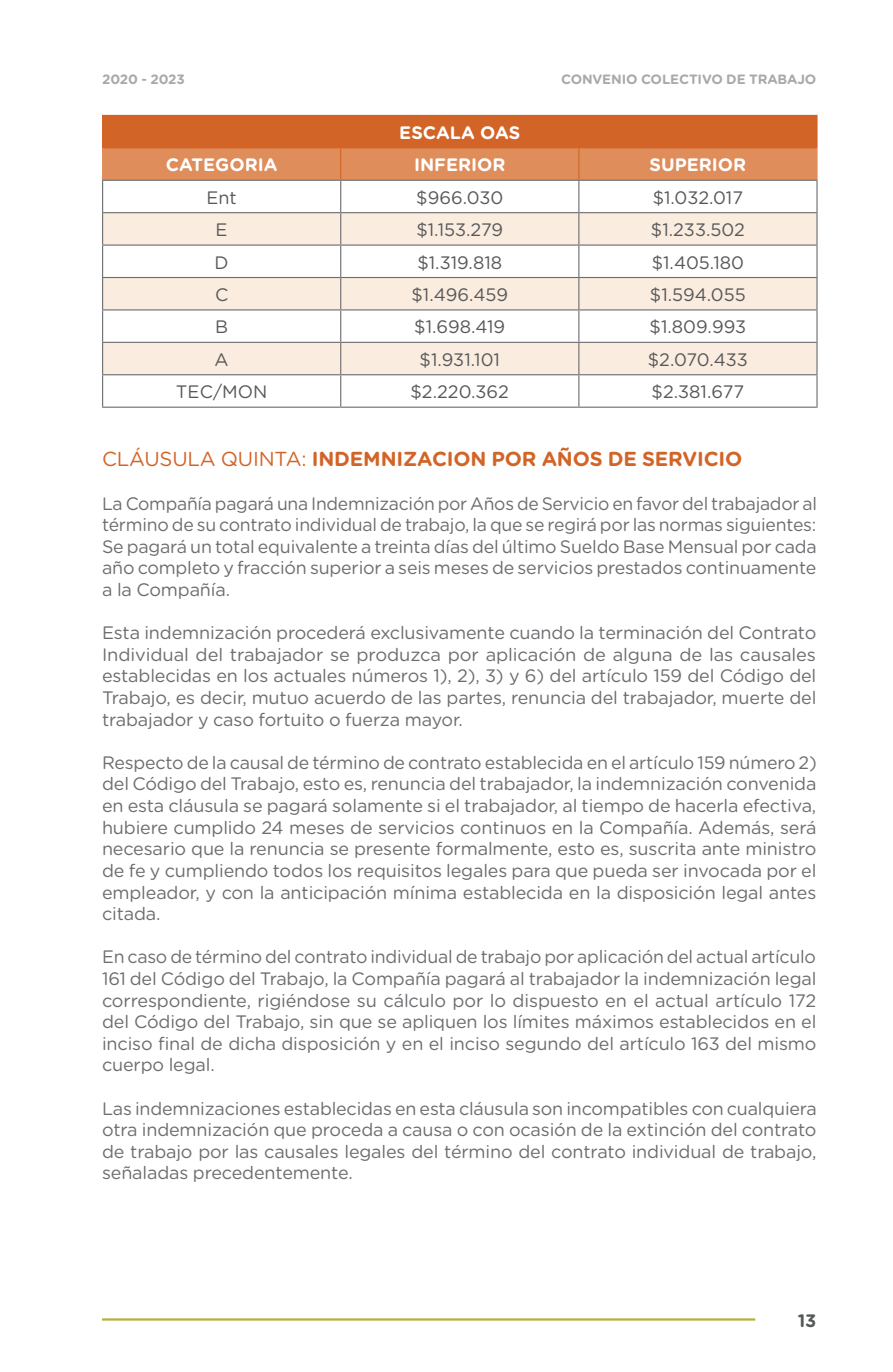
<style>
.page{position:relative;width:893px;height:1372px;background:#fff}
.page>*{position:absolute;margin:0;border:0;box-sizing:border-box;transform-origin:0 0}
.t1{font:700 20.25px "Gotham Rounded";letter-spacing:-.01em;color:#d36427}
.t2{font:18px/21.6px "Gotham Rounded";letter-spacing:-.01em;color:#6c6d70;text-align:justify}
.t3{font:18px "Gotham Rounded";color:#57585a}
.t4{font:700 18px "Gotham Rounded";color:#fff}
.t5{font:700 18px "Gotham Rounded";color:#57585a}
.t6{font:700 13.5px "Gotham Rounded";letter-spacing:-.01em;color:#a8a9ad}
.s1{font-weight:400}
</style>
<div class="page">
<hr style="left:102px;top:1318px;width:653px;height:2px;background:#b3b13d">
<div style="left:103px;top:115px;width:714px;height:33px;background:#d36427"></div>
<div style="left:103px;top:148px;width:713px;height:32px;background:#df8d5a"></div>
<svg style="left:103px;top:213px;width:713px;height:161px;fill:#faecdf"></svg>
<hr style="left:102px;top:115px;width:239px;height:1px;background:#d36427">
<hr style="left:102px;top:116px;width:1px;height:31px;background:#d36427">
<hr style="left:579px;top:115px;width:239px;height:1px;background:#d36427">
<hr style="left:816px;top:116px;width:2px;height:31px;background:#d36427">
<hr style="left:102px;top:147px;width:239px;height:1px;background:#d36427">
<hr style="left:340px;top:148px;width:1px;height:32px;background:#d36427">
<hr style="left:579px;top:147px;width:239px;height:1px;background:#d36427">
<hr style="left:578px;top:148px;width:1px;height:32px;background:#d36427">
<hr style="left:102px;top:148px;width:1px;height:32px;background:#df8d5a">
<hr style="left:816px;top:148px;width:2px;height:32px;background:#df8d5a">
<hr style="left:102px;top:180px;width:239px;height:1px;background:#6c6d70">
<hr style="left:102px;top:181px;width:1px;height:31px;background:#6c6d70">
<hr style="left:341px;top:180px;width:238px;height:1px;background:#6c6d70">
<hr style="left:340px;top:181px;width:1px;height:31px;background:#6c6d70">
<hr style="left:579px;top:180px;width:239px;height:1px;background:#6c6d70">
<hr style="left:578px;top:181px;width:1px;height:31px;background:#6c6d70">
<hr style="left:816px;top:181px;width:2px;height:31px;background:#6c6d70">
<hr style="left:102px;top:212px;width:239px;height:1px;background:#6c6d70">
<hr style="left:102px;top:213px;width:1px;height:31px;background:#6c6d70">
<hr style="left:341px;top:212px;width:238px;height:1px;background:#6c6d70">
<hr style="left:340px;top:213px;width:1px;height:31px;background:#6c6d70">
<hr style="left:579px;top:212px;width:239px;height:1px;background:#6c6d70">
<hr style="left:578px;top:213px;width:1px;height:31px;background:#6c6d70">
<hr style="left:816px;top:213px;width:2px;height:31px;background:#6c6d70">
<hr style="left:102px;top:244px;width:239px;height:2px;background:#6c6d70">
<hr style="left:102px;top:246px;width:1px;height:31px;background:#6c6d70">
<hr style="left:341px;top:244px;width:238px;height:2px;background:#6c6d70">
<hr style="left:340px;top:246px;width:1px;height:31px;background:#6c6d70">
<hr style="left:579px;top:244px;width:239px;height:2px;background:#6c6d70">
<hr style="left:578px;top:246px;width:1px;height:31px;background:#6c6d70">
<hr style="left:816px;top:246px;width:2px;height:31px;background:#6c6d70">
<hr style="left:102px;top:277px;width:239px;height:1px;background:#6c6d70">
<hr style="left:102px;top:278px;width:1px;height:31px;background:#6c6d70">
<hr style="left:341px;top:277px;width:238px;height:1px;background:#6c6d70">
<hr style="left:340px;top:278px;width:1px;height:31px;background:#6c6d70">
<hr style="left:579px;top:277px;width:239px;height:1px;background:#6c6d70">
<hr style="left:578px;top:278px;width:1px;height:31px;background:#6c6d70">
<hr style="left:816px;top:278px;width:2px;height:31px;background:#6c6d70">
<hr style="left:102px;top:309px;width:239px;height:1px;background:#6c6d70">
<hr style="left:102px;top:310px;width:1px;height:32px;background:#6c6d70">
<hr style="left:341px;top:309px;width:238px;height:1px;background:#6c6d70">
<hr style="left:340px;top:310px;width:1px;height:32px;background:#6c6d70">
<hr style="left:579px;top:309px;width:239px;height:1px;background:#6c6d70">
<hr style="left:578px;top:310px;width:1px;height:32px;background:#6c6d70">
<hr style="left:816px;top:310px;width:2px;height:32px;background:#6c6d70">
<hr style="left:102px;top:342px;width:239px;height:1px;background:#6c6d70">
<hr style="left:102px;top:343px;width:1px;height:31px;background:#6c6d70">
<hr style="left:341px;top:342px;width:238px;height:1px;background:#6c6d70">
<hr style="left:340px;top:343px;width:1px;height:31px;background:#6c6d70">
<hr style="left:579px;top:342px;width:239px;height:1px;background:#6c6d70">
<hr style="left:578px;top:343px;width:1px;height:31px;background:#6c6d70">
<hr style="left:816px;top:343px;width:2px;height:31px;background:#6c6d70">
<hr style="left:102px;top:374px;width:239px;height:1px;background:#6c6d70">
<hr style="left:102px;top:375px;width:1px;height:31px;background:#6c6d70">
<hr style="left:341px;top:374px;width:238px;height:1px;background:#6c6d70">
<hr style="left:340px;top:375px;width:1px;height:31px;background:#6c6d70">
<hr style="left:579px;top:374px;width:239px;height:1px;background:#6c6d70">
<hr style="left:578px;top:375px;width:1px;height:31px;background:#6c6d70">
<hr style="left:816px;top:375px;width:2px;height:31px;background:#6c6d70">
<hr style="left:102px;top:406px;width:239px;height:2px;background:#6c6d70">
<hr style="left:341px;top:406px;width:238px;height:2px;background:#6c6d70">
<hr style="left:579px;top:406px;width:239px;height:2px;background:#6c6d70">
<p class="t6" style="left:102px;top:69px;width:84px">2020 - 2023</p>
<p class="t6" style="left:561px;top:69px;width:257px">CONVENIO COLECTIVO DE TRABAJO</p>
<p class="t4" style="left:399px;top:119px;width:123px">ESCALA OAS</p>
<p class="t4" style="left:166px;top:152px;width:113px">CATEGORIA</p>
<p class="t4" style="left:414px;top:152px;width:93px">INFERIOR</p>
<p class="t4" style="left:650px;top:152px;width:98px">SUPERIOR</p>
<p class="t3" style="left:206px;top:185px;width:32px">Ent</p>
<p class="t3" style="left:416px;top:185px;width:89px">$966.030</p>
<p class="t3" style="left:653px;top:185px;width:92px">$1.032.017</p>
<p class="t3" style="left:216px;top:217px;width:14px">E</p>
<p class="t3" style="left:416px;top:217px;width:88px">$1.153.279</p>
<p class="t3" style="left:651px;top:217px;width:96px">$1.233.502</p>
<p class="t3" style="left:215px;top:250px;width:16px">D</p>
<p class="t3" style="left:417px;top:250px;width:86px">$1.319.818</p>
<p class="t3" style="left:652px;top:250px;width:94px">$1.405.180</p>
<p class="t3" style="left:215px;top:282px;width:15px">C</p>
<p class="t3" style="left:411px;top:282px;width:98px">$1.496.459</p>
<p class="t3" style="left:650px;top:282px;width:97px">$1.594.055</p>
<p class="t3" style="left:215px;top:314px;width:14px">B</p>
<p class="t3" style="left:414px;top:314px;width:92px">$1.698.419</p>
<p class="t3" style="left:650px;top:314px;width:98px">$1.809.993</p>
<p class="t3" style="left:215px;top:347px;width:16px">A</p>
<p class="t3" style="left:420px;top:347px;width:82px">$1.931.101</p>
<p class="t3" style="left:648px;top:347px;width:102px">$2.070.433</p>
<p class="t3" style="left:176px;top:379px;width:93px">TEC/MON</p>
<p class="t3" style="left:410px;top:379px;width:100px">$2.220.362</p>
<p class="t3" style="left:652px;top:379px;width:94px">$2.381.677</p>
<p class="t1" style="left:102px;top:444px;width:642px"><span class="s1">CLÁUSULA QUINTA:</span> INDEMNIZACION POR AÑOS DE SERVICIO</p>
<p class="t2" style="left:102px;top:491px;width:716px">La Compañía pagará una Indemnización por Años de Servicio en favor del trabajador al término de su contrato individual de trabajo, la que se regirá por las normas siguientes:<br>Se pagará un total equivalente a treinta días del último Sueldo Base Mensual por cada año completo y fracción superior a seis meses de servicios prestados continuamente a la Compañía.</p>
<p class="t2" style="left:102px;top:621px;width:716px">Esta indemnización procederá exclusivamente cuando la terminación del Contrato Individual del trabajador se produzca por aplicación de alguna de las causales establecidas en los actuales números 1), 2), 3) y 6) del artículo 159 del Código del Trabajo, es decir, mutuo acuerdo de las partes, renuncia del trabajador, muerte del trabajador y caso fortuito o fuerza mayor.</p>
<p class="t2" style="left:102px;top:750px;width:716px">Respecto de la causal de término de contrato establecida en el artículo 159 número 2) del Código del Trabajo, esto es, renuncia del trabajador, la indemnización convenida en esta cláusula se pagará solamente si el trabajador, al tiempo de hacerla efectiva, hubiere cumplido 24 meses de servicios continuos en la Compañía. Además, será necesario que la renuncia se presente formalmente, esto es, suscrita ante ministro de fe y cumpliendo todos los requisitos legales para que pueda ser invocada por el empleador, y con la anticipación mínima establecida en la disposición legal antes citada.</p>
<p class="t2" style="left:102px;top:945px;width:716px">En caso de término del contrato individual de trabajo por aplicación del actual artículo 161 del Código del Trabajo, la Compañía pagará al trabajador la indemnización legal correspondiente, rigiéndose su cálculo por lo dispuesto en el actual artículo 172 del Código del Trabajo, sin que se apliquen los límites máximos establecidos en el inciso final de dicha disposición y en el inciso segundo del artículo 163 del mismo cuerpo legal.</p>
<p class="t2" style="left:102px;top:1096px;width:716px">Las indemnizaciones establecidas en esta cláusula son incompatibles con cualquiera otra indemnización que proceda a causa o con ocasión de la extinción del contrato de trabajo por las causales legales del término del contrato individual de trabajo, señaladas precedentemente.</p>
<p class="t5" style="left:798px;top:1306px;width:20px">13</p>
</div>
